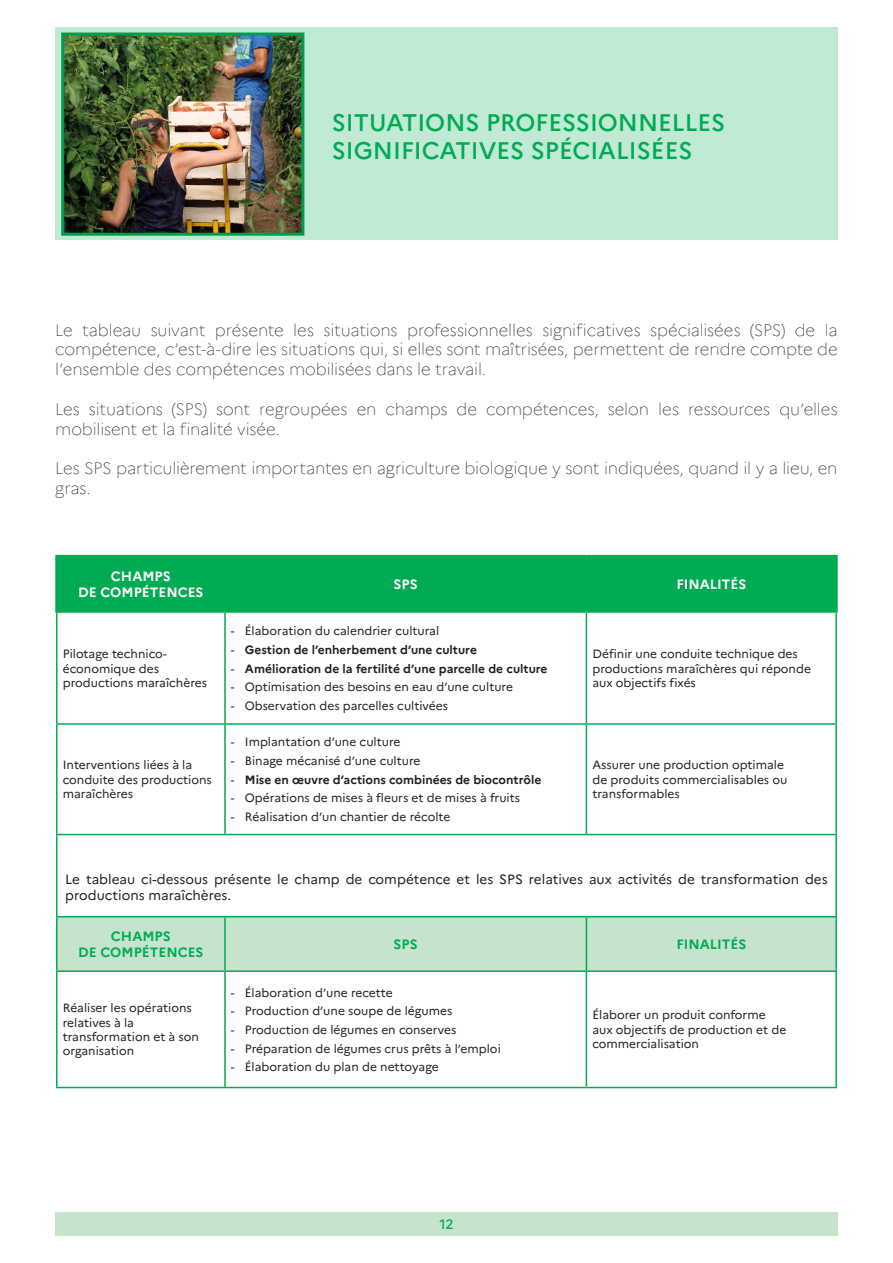
<style>
.page{position:relative;width:893px;height:1263px;background:#fff}
.page>*{position:absolute;margin:0;border:0;box-sizing:border-box;transform-origin:0 0}
.t1{font:500 24px/28.8px "Marianne";color:#00ab54}
.Chapeau_Rubrique{font:100 16.5px/19.8px "Marianne";letter-spacing:-.01em;color:#231f20}
.t2{font:13.5px/16.2px "Marianne";color:#231f20}
.t3{font:700 13.5px/16.2px "Marianne";color:#fff;text-align:center}
.t4{font:700 13.5px/16.2px "Marianne";color:#00ab54;text-align:center}
.t5{font:500 13.5px "Marianne";color:#00ab54}
.t6{font:12px/14.4px "Marianne";color:#231f20}
.t7{font:700 12px "Marianne";color:#231f20}
.s1{font-weight:400}
</style>
<div class="page">
<div style="left:55px;top:1212px;width:783px;height:24px;background:#c6e4cc"></div>
<div style="left:55px;top:28px;width:783px;height:212px;background:#c0ead4"></div>
<img style="left:65px;top:37px;width:235px;height:195px">
<div style="left:61px;top:33px;width:243px;height:203px;border:3px solid #009d4e"></div>
<div style="left:58px;top:558px;width:777px;height:52px;background:#00ab54"></div>
<div style="left:58px;top:917px;width:777px;height:53px;background:#c6e4cc"></div>
<hr style="left:56px;top:723px;width:169px;height:2px;background:#00ab54">
<hr style="left:225px;top:723px;width:361px;height:2px;background:#00ab54">
<hr style="left:586px;top:723px;width:251px;height:2px;background:#00ab54">
<hr style="left:56px;top:835px;width:2px;height:81px;background:#00ab54">
<hr style="left:835px;top:835px;width:2px;height:81px;background:#00ab54">
<hr style="left:55px;top:555px;width:170px;height:3px;background:#00ab54">
<hr style="left:55px;top:558px;width:3px;height:52px;background:#00ab54">
<hr style="left:225px;top:555px;width:361px;height:3px;background:#00ab54">
<hr style="left:586px;top:555px;width:252px;height:3px;background:#00ab54">
<hr style="left:835px;top:558px;width:3px;height:52px;background:#00ab54">
<hr style="left:55px;top:610px;width:170px;height:3px;background:#00ab54">
<hr style="left:225px;top:610px;width:361px;height:3px;background:#00ab54">
<hr style="left:586px;top:610px;width:252px;height:3px;background:#00ab54">
<hr style="left:224px;top:558px;width:2px;height:52px;background:#00ab54">
<hr style="left:586px;top:558px;width:1px;height:52px;background:#00ab54">
<hr style="left:56px;top:613px;width:2px;height:110px;background:#00ab54">
<hr style="left:224px;top:613px;width:2px;height:110px;background:#00ab54">
<hr style="left:586px;top:613px;width:1px;height:110px;background:#00ab54">
<hr style="left:835px;top:613px;width:2px;height:110px;background:#00ab54">
<hr style="left:56px;top:725px;width:2px;height:109px;background:#00ab54">
<hr style="left:224px;top:725px;width:2px;height:109px;background:#00ab54">
<hr style="left:586px;top:725px;width:1px;height:109px;background:#00ab54">
<hr style="left:835px;top:725px;width:2px;height:109px;background:#00ab54">
<hr style="left:56px;top:834px;width:169px;height:1px;background:#00ab54">
<hr style="left:225px;top:834px;width:361px;height:1px;background:#00ab54">
<hr style="left:586px;top:834px;width:251px;height:1px;background:#00ab54">
<hr style="left:56px;top:916px;width:169px;height:1px;background:#00ab54">
<hr style="left:56px;top:917px;width:2px;height:53px;background:#00ab54">
<hr style="left:225px;top:916px;width:361px;height:1px;background:#00ab54">
<hr style="left:224px;top:917px;width:2px;height:53px;background:#00ab54">
<hr style="left:586px;top:916px;width:251px;height:1px;background:#00ab54">
<hr style="left:586px;top:917px;width:1px;height:53px;background:#00ab54">
<hr style="left:835px;top:917px;width:2px;height:53px;background:#00ab54">
<hr style="left:56px;top:970px;width:169px;height:2px;background:#00ab54">
<hr style="left:56px;top:972px;width:2px;height:115px;background:#00ab54">
<hr style="left:225px;top:970px;width:361px;height:2px;background:#00ab54">
<hr style="left:224px;top:972px;width:2px;height:115px;background:#00ab54">
<hr style="left:586px;top:970px;width:251px;height:2px;background:#00ab54">
<hr style="left:586px;top:972px;width:1px;height:115px;background:#00ab54">
<hr style="left:835px;top:972px;width:2px;height:115px;background:#00ab54">
<hr style="left:56px;top:1087px;width:169px;height:1px;background:#00ab54">
<hr style="left:225px;top:1087px;width:361px;height:1px;background:#00ab54">
<hr style="left:586px;top:1087px;width:251px;height:1px;background:#00ab54">
<p class="t1" style="left:332px;top:108px;width:395px">SITUATIONS PROFESSIONNELLES<br>SIGNIFICATIVES SPÉCIALISÉES</p>
<p class="Chapeau_Rubrique" style="left:55px;top:320px;width:784px;text-align:justify">Le tableau suivant présente les situations professionnelles significatives spécialisées (SPS) de la compétence, c’est-à-dire les situations qui, si elles sont maîtrisées, permettent de rendre compte de l’ensemble des compétences mobilisées dans le travail.</p>
<p class="Chapeau_Rubrique" style="left:55px;top:399px;width:784px">Les situations (SPS) sont regroupées en champs de compétences, selon les ressources qu’elles mobilisent et la finalité visée.</p>
<p class="Chapeau_Rubrique" style="left:55px;top:458px;width:784px">Les SPS particulièrement importantes en agriculture biologique y sont indiquées, quand il y a lieu, en gras.</p>
<p class="t3" style="left:78px;top:568px;width:127px">CHAMPS<br>DE COMPÉTENCES</p>
<p class="t3" style="left:394px;top:576px;width:26px">SPS</p>
<p class="t3" style="left:676px;top:576px;width:71px">FINALITÉS</p>
<p class="t6" style="left:63px;top:647px;width:146px">Pilotage technico&shy;économique des productions maraîchères</p>
<p class="t6" style="left:63px;top:758px;width:151px">Interventions liées à la conduite des productions maraîchères</p>
<p class="t6" style="left:231px;top:624px;width:210px">- Élaboration du calendrier cultural</p>
<p class="t7" style="left:231px;top:642px;width:247px"><span class="s1">-</span> Gestion de l’enherbement d’une culture</p>
<p class="t7" style="left:231px;top:661px;width:318px"><span class="s1">-</span> Amélioration de la fertilité d’une parcelle de culture</p>
<p class="t6" style="left:231px;top:680px;width:284px">- Optimisation des besoins en eau d’une culture</p>
<p class="t6" style="left:231px;top:698px;width:219px">- Observation des parcelles cultivées</p>
<p class="t6" style="left:231px;top:735px;width:171px">- Implantation d’une culture</p>
<p class="t6" style="left:231px;top:754px;width:191px">- Binage mécanisé d’une culture</p>
<p class="t7" style="left:231px;top:772px;width:312px"><span class="s1">-</span> Mise en œuvre d’actions combinées de biocontrôle</p>
<p class="t6" style="left:231px;top:791px;width:291px">- Opérations de mises à fleurs et de mises à fruits</p>
<p class="t6" style="left:231px;top:809px;width:221px">- Réalisation d’un chantier de récolte</p>
<p class="t6" style="left:592px;top:647px;width:220px">Définir une conduite technique des productions maraîchères qui réponde aux objectifs fixés</p>
<p class="t6" style="left:592px;top:758px;width:197px">Assurer une production optimale de produits commercialisables ou transformables</p>
<p class="t2" style="left:65px;top:871px;width:764px">Le tableau ci-dessous présente le champ de compétence et les SPS relatives aux activités de transformation des productions maraîchères.</p>
<p class="t4" style="left:78px;top:928px;width:127px">CHAMPS<br>DE COMPÉTENCES</p>
<p class="t4" style="left:394px;top:936px;width:26px">SPS</p>
<p class="t4" style="left:676px;top:936px;width:71px">FINALITÉS</p>
<p class="t6" style="left:63px;top:1001px;width:138px">Réaliser les opérations relatives à la transformation et à son organisation</p>
<p class="t6" style="left:231px;top:985px;width:163px">- Élaboration d’une recette</p>
<p class="t6" style="left:231px;top:1004px;width:223px">- Production d’une soupe de légumes</p>
<p class="t6" style="left:231px;top:1022px;width:227px">- Production de légumes en conserves</p>
<p class="t6" style="left:231px;top:1041px;width:271px">- Préparation de légumes crus prêts à l’emploi</p>
<p class="t6" style="left:231px;top:1060px;width:209px">- Élaboration du plan de nettoyage</p>
<p class="t5" style="left:439px;top:1216px;width:16px">12</p>
<p class="t6" style="left:592px;top:1008px;width:195px">Élaborer un produit conforme aux objectifs de production et de commercialisation</p>
</div>
